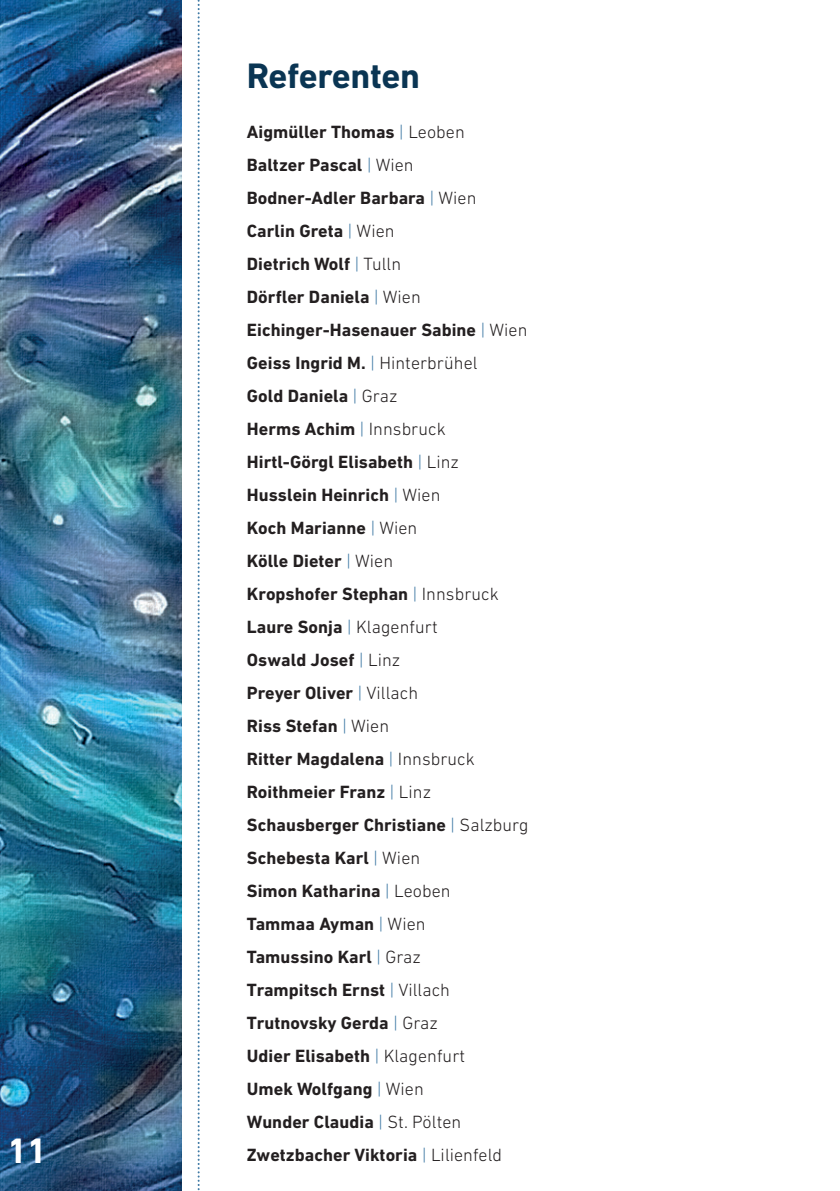
<style>
.page{position:relative;width:840px;height:1191px;background:#fff}
.page>*{position:absolute;margin:0;border:0;box-sizing:border-box;transform-origin:0 0}
.t1{font:700 36px "DIN Next LT Pro";letter-spacing:-.01em;color:#0a3553}
.t2{font:700 36px "DIN Next LT Pro";color:#fff}
.t3{font:700 18px/33px "DIN Next LT Pro";letter-spacing:.005em;color:#231f20}
.s1{font-weight:300;color:#407aa5}
.s2{font-weight:300}
</style>
<div class="page">
<svg style="left:197px;top:0;width:2px;height:1191px"></svg>
<img style="left:0;top:0;width:181px;height:1191px">
<h1 class="t2" style="left:7px;top:1129px;width:41px">11</h1>
<h1 class="t1" style="left:247px;top:55px;width:175px">Referenten</h1>
<p class="t3" style="left:247px;top:115px;width:283px">Aigmüller Thomas <span class="s1">|</span> <span class="s2">Leoben<br></span>Baltzer Pascal <span class="s1">|</span> <span class="s2">Wien<br></span>Bodner-Adler Barbara <span class="s1">|</span> <span class="s2">Wien<br></span>Carlin Greta <span class="s1">|</span> <span class="s2">Wien<br></span>Dietrich Wolf <span class="s1">|</span> <span class="s2">Tulln<br></span>Dörfler Daniela <span class="s1">|</span> <span class="s2">Wien<br></span>Eichinger-Hasenauer Sabine <span class="s1">|</span> <span class="s2">Wien<br></span>Geiss Ingrid M. <span class="s1">|</span> <span class="s2">Hinterbrühel<br></span>Gold Daniela <span class="s1">|</span> <span class="s2">Graz<br></span>Herms Achim <span class="s1">|</span> <span class="s2">Innsbruck<br></span>Hirtl-Görgl Elisabeth <span class="s1">|</span> <span class="s2">Linz<br></span>Husslein Heinrich <span class="s1">|</span> <span class="s2">Wien<br></span>Koch Marianne <span class="s1">|</span> <span class="s2">Wien<br></span>Kölle Dieter <span class="s1">|</span> <span class="s2">Wien<br></span>Kropshofer Stephan <span class="s1">|</span> <span class="s2">Innsbruck<br></span>Laure Sonja <span class="s1">|</span> <span class="s2">Klagenfurt<br></span>Oswald Josef <span class="s1">|</span> <span class="s2">Linz<br></span>Preyer Oliver <span class="s1">|</span> <span class="s2">Villach<br></span>Riss Stefan <span class="s1">|</span> <span class="s2">Wien<br></span>Ritter Magdalena <span class="s1">|</span> <span class="s2">Innsbruck<br></span>Roithmeier Franz <span class="s1">|</span> <span class="s2">Linz<br></span>Schausberger Christiane <span class="s1">|</span> <span class="s2">Salzburg<br></span>Schebesta Karl <span class="s1">|</span> <span class="s2">Wien<br></span>Simon Katharina <span class="s1">|</span> <span class="s2">Leoben<br></span>Tammaa Ayman <span class="s1">|</span> <span class="s2">Wien<br></span>Tamussino Karl <span class="s1">|</span> <span class="s2">Graz<br></span>Trampitsch Ernst <span class="s1">|</span> <span class="s2">Villach<br></span>Trutnovsky Gerda <span class="s1">|</span> <span class="s2">Graz<br></span>Udier Elisabeth <span class="s1">|</span> <span class="s2">Klagenfurt<br></span>Umek Wolfgang <span class="s1">|</span> <span class="s2">Wien<br></span>Wunder Claudia <span class="s1">|</span> <span class="s2">St. Pölten<br></span>Zwetzbacher Viktoria <span class="s1">|</span> <span class="s2">Lilienfeld</span></p>
</div>
